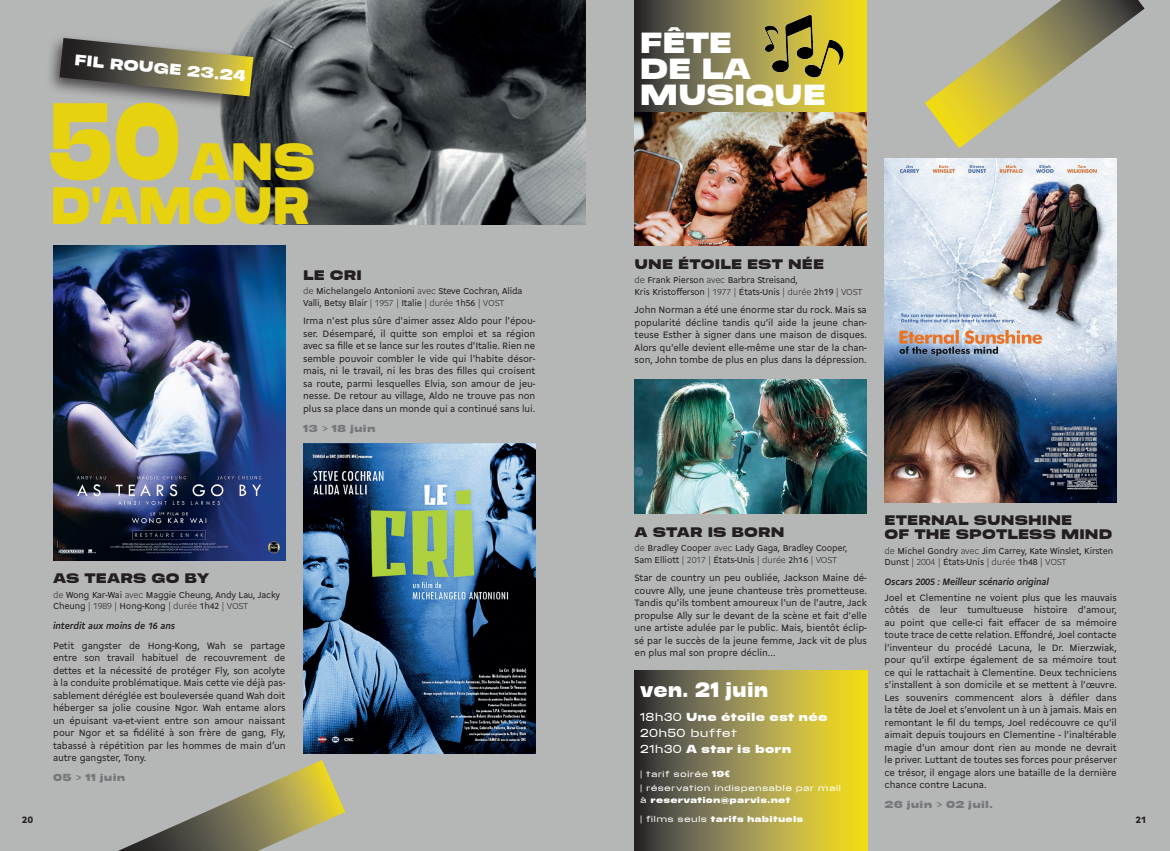
<style>
.page{position:relative;width:1170px;height:851px;background:#fff}
.page>*{position:absolute;margin:0;border:0;box-sizing:border-box;transform-origin:0 0}
.t1{font:900 45px "Media Sans Text Extended";letter-spacing:-.02em;color:#e7d210;scale:.79 1}
.t2{font:900 45px "Media Sans Text Extended";letter-spacing:-.02em;color:#e7d210;scale:.83 1}
.t3{font:900 25px "Media Sans Text Extended";letter-spacing:-.01em;color:#fff}
.TEXTE{font:900 18px "Media Sans Text Extended";letter-spacing:.005em;color:#fff;scale:.83 1}
.TITRE_PAGE{font:900 13.12px "Media Sans Text Extended";color:#fff}
.TITRE{font:900 11.88px "Media Sans Text Extended";letter-spacing:.01em;color:#231f20}
.TITRE-2{font:10px/12.5px "Cogito";letter-spacing:-.01em;color:#231f20;text-align:justify}
.TEXTE-2{font:900 10px/16.2px "Media Sans Text Extended";letter-spacing:.02em;color:#fff}
.TITRE-3{font:italic 700 10px "Cogito";letter-spacing:-.015em;color:#231f20}
.INFOS{font:italic 700 10px "Cogito";letter-spacing:-.01em;color:#231f20}
.t4{font:900 10px "Cogito";color:#231f20}
.TITRE-4{font:9.38px/11.2px "Cogito";letter-spacing:-.02em;color:#231f20}
.INFOS-2{font:900 8.75px "Media Sans Text Extended";letter-spacing:.025em;color:#76787b}
.TEXTE-3{font:900 7.5px "Media Sans Text Extended";letter-spacing:.035em;color:#fff}
.TEXTE-4{font:300 7.5px "Media Sans Text Extended";letter-spacing:.035em;color:#fff}
.s1{font-size:94.25px}
.s2{font-weight:300}
.s3{font-weight:900}
.s4{font-family:"Cogito";font-weight:900;font-size:10px}
</style>
<div class="page">
<div style="left:0;top:0;width:1169px;height:850px;background:#b5b6b6"></div>
<img style="left:53px;top:245px;width:232px;height:315px">
<img style="left:634px;top:111px;width:232px;height:134px">
<img style="left:634px;top:379px;width:232px;height:134px">
<img style="left:884px;top:159px;width:232px;height:343px">
<img style="left:303px;top:443px;width:232px;height:310px">
<svg style="left:120px;top:760px;width:225px;height:90px"></svg>
<svg style="left:925px;top:0;width:219px;height:148px"></svg>
<img style="left:220px;top:0;width:365px;height:224px">
<div style="left:45px;top:33px;width:216px;height:81px;background:#231f20;opacity:.75"></div>
<svg style="left:59px;top:38px;width:194px;height:58px;background:#7c785c"></svg>
<svg style="left:634px;top:0;width:232px;height:111px;background:#837c46"></svg>
<svg style="left:635px;top:670px;width:232px;height:180px;background:#9c9143"></svg>
<img style="left:741px;top:11px;width:125px;height:70px">
<p class="TITRE_PAGE" style="left:76px;top:48px;width:173px;rotate:6deg">FIL ROUGE 23.24</p>
<p class="t2" style="left:46px;top:124px;width:325px"><span class="s1">50</span> ANS</p>
<p class="t1" style="left:50px;top:168px;width:330px">D'AMOUR</p>
<p class="TITRE" style="left:303px;top:265px;width:60px">LE CRI</p>
<p class="TITRE-4" style="left:303px;top:285px;width:221px"><span class="s2">de</span> Michelangelo Antonioni <span class="s2">avec</span> Steve Cochran, Alida<br>Valli, Betsy Blair <span class="s2">| 1957 |</span> Italie <span class="s2">| durée</span> 1h56 <span class="s2">| VOST</span></p>
<p class="TITRE-2" style="left:303px;top:314px;width:234px">Irma n'est plus sûre d'aimer assez Aldo pour l'épou&shy;ser. Désemparé, il quitte son emploi et sa région avec sa fille et se lance sur les routes d'Italie. Rien ne semble pouvoir combler le vide qui l'habite désor&shy;mais, ni le travail, ni les bras des filles qui croisent sa route, parmi lesquelles Elvia, son amour de jeu&shy;nesse. De retour au village, Aldo ne trouve pas non plus sa place dans un monde qui a continué sans lui.</p>
<p class="INFOS-2" style="left:303px;top:420px;width:74px">13 &gt; 18 juin</p>
<p class="t3" style="left:640px;top:23px;width:94px">FÊTE</p>
<p class="t3" style="left:640px;top:48px;width:113px">DE LA</p>
<p class="t3" style="left:640px;top:74px;width:187px">MUSIQUE</p>
<p class="TITRE" style="left:634px;top:254px;width:191px">UNE ÉTOILE EST NÉE</p>
<p class="TITRE-4" style="left:634px;top:274px;width:229px"><span class="s2">de</span> Frank Pierson <span class="s2">avec</span> Barbra Streisand,<br>Kris Kristofferson <span class="s2">| 1977 |</span> États-Unis <span class="s2">| durée</span> 2h19 <span class="s2">| VOST</span></p>
<p class="TITRE-2" style="left:634px;top:303px;width:234px">John Norman a été une énorme star du rock. Mais sa popularité décline tandis qu'il aide la jeune chan&shy;teuse Esther à signer dans une maison de disques.<br>Alors qu'elle devient elle-même une star de la chan&shy;son, John tombe de plus en plus dans la dépression.</p>
<p class="TITRE" style="left:884px;top:510px;width:189px">ETERNAL SUNSHINE</p>
<p class="TITRE" style="left:884px;top:524px;width:229px">OF THE SPOTLESS MIND</p>
<p class="TITRE-4" style="left:884px;top:544px;width:230px"><span class="s2">de</span> Michel Gondry <span class="s2">avec</span> Jim Carrey, Kate Winslet, Kirsten<br>Dunst <span class="s2">| 2004 |</span> États-Unis <span class="s2">| durée</span> 1h48 <span class="s2">| VOST</span></p>
<p class="TITRE-3" style="left:884px;top:574px;width:166px">Oscars 2005 : Meilleur scénario original</p>
<p class="TITRE-2" style="left:884px;top:590px;width:234px">Joel et Clementine ne voient plus que les mauvais côtés de leur tumultueuse histoire d'amour, au point que celle-ci fait effacer de sa mémoire toute trace de cette relation. Effondré, Joel contacte l'inventeur du procédé Lacuna, le Dr. Mierzwiak, pour qu'il extirpe également de sa mémoire tout ce qui le rattachait à Clementine. Deux techniciens s'installent à son domicile et se mettent à l'œuvre.<br>Les souvenirs commencent alors à défiler dans la tête de Joel et s'envolent un à un à jamais. Mais en remontant le fil du temps, Joel redécouvre ce qu'il aimait depuis toujours en Clementine - l'inaltérable magie d'un amour dont rien au monde ne devrait le priver. Luttant de toutes ses forces pour préserver ce trésor, il engage alors une bataille de la dernière chance contre Lacuna.</p>
<p class="INFOS-2" style="left:884px;top:797px;width:110px">26 juin &gt; 02 juil.</p>
<p class="TITRE" style="left:634px;top:522px;width:151px">A STAR IS BORN</p>
<p class="TITRE-4" style="left:634px;top:542px;width:214px"><span class="s2">de</span> Bradley Cooper <span class="s2">avec</span> Lady Gaga, Bradley Cooper,<br>Sam Elliott <span class="s2">| 2017 |</span> États-Unis <span class="s2">| durée</span> 2h16 <span class="s2">| VOST</span></p>
<p class="TITRE-2" style="left:634px;top:571px;width:234px">Star de country un peu oubliée, Jackson Maine dé&shy;couvre Ally, une jeune chanteuse très prometteuse.<br>Tandis qu'ils tombent amoureux l'un de l'autre, Jack propulse Ally sur le devant de la scène et fait d'elle une artiste adulée par le public. Mais, bientôt éclip&shy;sé par le succès de la jeune femme, Jack vit de plus en plus mal son propre déclin…</p>
<p class="TITRE" style="left:53px;top:568px;width:158px">AS TEARS GO BY</p>
<p class="TITRE-4" style="left:53px;top:588px;width:228px"><span class="s2">de</span> Wong Kar-Wai <span class="s2">avec</span> Maggie Cheung, Andy Lau, Jacky<br>Cheung <span class="s2">| 1989 |</span> Hong-Kong <span class="s2">| durée</span> 1h42 <span class="s2">| VOST</span></p>
<p class="INFOS" style="left:53px;top:618px;width:124px">interdit aux moins de 16 ans</p>
<p class="TITRE-2" style="left:53px;top:638px;width:234px">Petit gangster de Hong-Kong, Wah se partage entre son travail habituel de recouvrement de dettes et la nécessité de protéger Fly, son acolyte à la conduite problématique. Mais cette vie déjà pas&shy;sablement déréglée est bouleversée quand Wah doit héberger sa jolie cousine Ngor. Wah entame alors un épuisant va-et-vient entre son amour naissant pour Ngor et sa fidélité à son frère de gang, Fly, tabassé à répétition par les hommes de main d’un autre gangster, Tony.</p>
<p class="INFOS-2" style="left:53px;top:770px;width:74px">05 &gt; 11 juin</p>
<p class="TEXTE" style="left:640px;top:675px;width:156px">ven. 21 juin</p>
<p class="TEXTE-2" style="left:640px;top:707px;width:188px"><span class="s2">18h30</span> Une étoile est née<br><span class="s2">20h50 buffet<br>21h30</span> A star is born</p>
<p class="TEXTE-4" style="left:640px;top:767px;width:91px">| tarif soirée <span class="s3">19</span><span class="s4">€</span></p>
<p class="TEXTE-4" style="left:640px;top:781px;width:202px">| réservation indispensable par mail</p>
<p class="TEXTE-3" style="left:640px;top:793px;width:151px"><span class="s2">à</span> reservation@parvis.net</p>
<p class="TEXTE-3" style="left:640px;top:812px;width:164px"><span class="s2">| films seuls</span> tarifs habituels</p>
<p class="t4" style="left:22px;top:812px;width:12px">20</p>
<p class="t4" style="left:1135px;top:812px;width:12px">21</p>
<p class="t4" style="left:26px;top:812px;width:12px">20</p>
</div>
